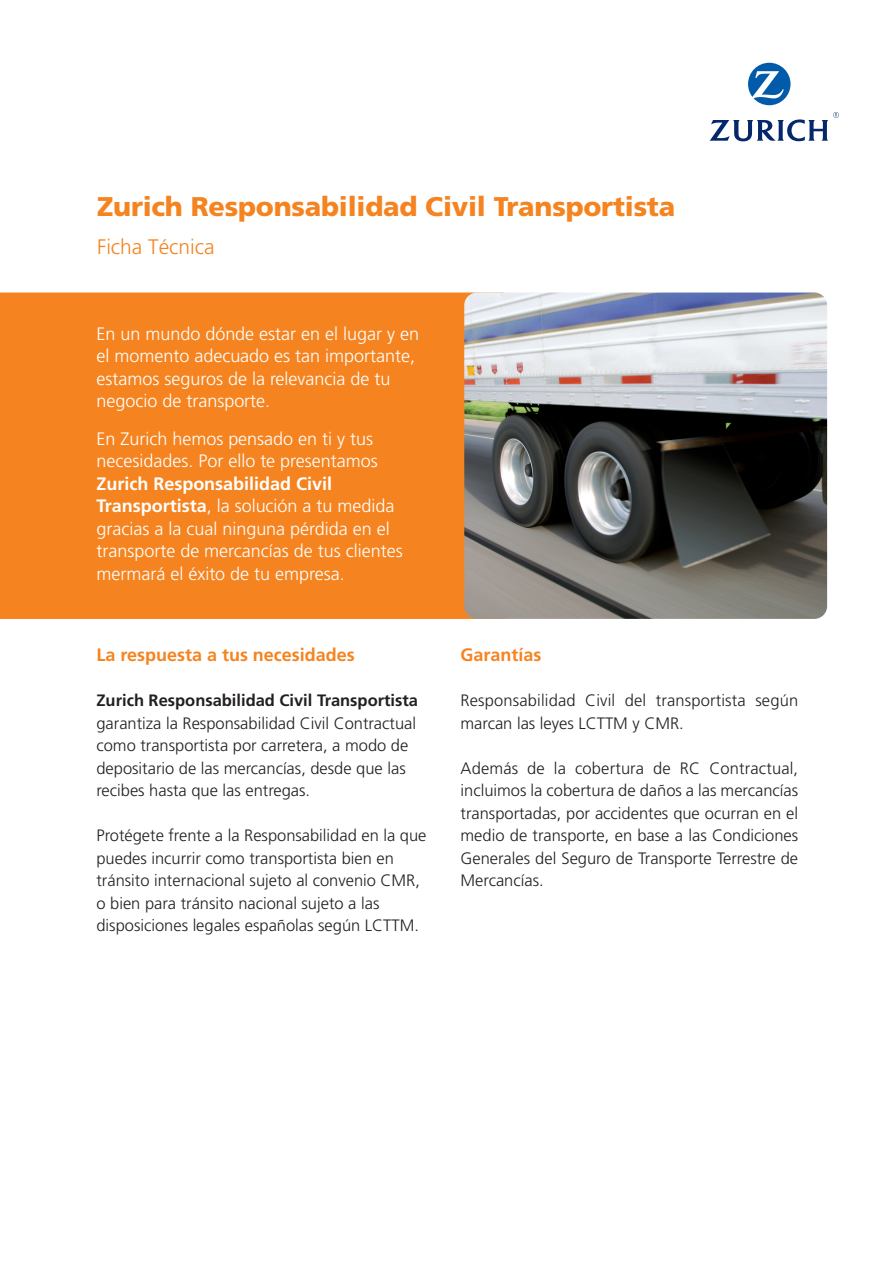
<style>
.page{position:relative;width:893px;height:1263px;background:#fff}
.page>*{position:absolute;margin:0;border:0;box-sizing:border-box;transform-origin:0 0}
.t1{font:900 27px "Frutiger";letter-spacing:-.01em;color:#f58420}
.t2{font:300 21px "Frutiger";color:#f58420}
.t3{font:300 18px/22.5px "Frutiger";color:#fff}
.t4{font:700 18px "Frutiger";color:#f58420}
.t5{font:300 16.5px/22.5px "Frutiger";color:#231f20}
.t6{font:700 16.5px "Frutiger";color:#231f20}
.s1{font-weight:700}
</style>
<div class="page">
<div style="left:0;top:293px;width:473px;height:326px;background:#f58420"></div>
<img style="left:464px;top:293px;width:363px;height:326px;border-radius:13px">
<svg style="left:748px;top:63px;width:42px;height:42px"></svg>
<svg style="left:710px;top:112px;width:129px;height:29px"></svg>
<h1 class="t1" style="left:97px;top:196px;width:580px">Zurich Responsabilidad Civil Transportista</h1>
<p class="t2" style="left:97px;top:238px;width:119px">Ficha Técnica</p>
<p class="t3" style="left:96px;top:324px;width:324px">En un mundo dónde estar en el lugar y en el momento adecuado es tan importante, estamos seguros de la relevancia de tu negocio de transporte.</p>
<p class="t3" style="left:96px;top:429px;width:283px">En Zurich hemos pensado en ti y tus necesidades. Por ello te presentamos</p>
<p class="t3" style="left:96px;top:474px;width:308px"><span class="s1">Zurich Responsabilidad Civil Transportista</span>, la solución a tu medida gracias a la cual ninguna pérdida en el transporte de mercancías de tus clientes mermará el éxito de tu empresa.</p>
<p class="t4" style="left:96px;top:648px;width:260px">La respuesta a tus necesidades</p>
<p class="t6" style="left:96px;top:694px;width:323px">Zurich Responsabilidad Civil Transportista</p>
<p class="t5" style="left:96px;top:713px;width:321px">garantiza la Responsabilidad Civil Contractual como transportista por carretera, a modo de depositario de las mercancías, desde que las recibes hasta que las entregas.</p>
<p class="t5" style="left:96px;top:825px;width:331px">Protégete frente a la Responsabilidad en la que puedes incurrir como transportista bien en tránsito internacional sujeto al convenio CMR, o bien para tránsito nacional sujeto a las disposiciones legales españolas según LCTTM.</p>
<p class="t4" style="left:461px;top:648px;width:82px">Garantías</p>
<p class="t5" style="left:461px;top:690px;width:339px">Responsabilidad Civil del transportista según marcan las leyes LCTTM y CMR.</p>
<p class="t5" style="left:461px;top:758px;width:339px;text-align:justify">Además de la cobertura de RC Contractual, incluimos la cobertura de daños a las mercancías transportadas, por accidentes que ocurran en el medio de transporte, en base a las Condiciones Generales del Seguro de Transporte Terrestre de Mercancías.</p>
</div>
